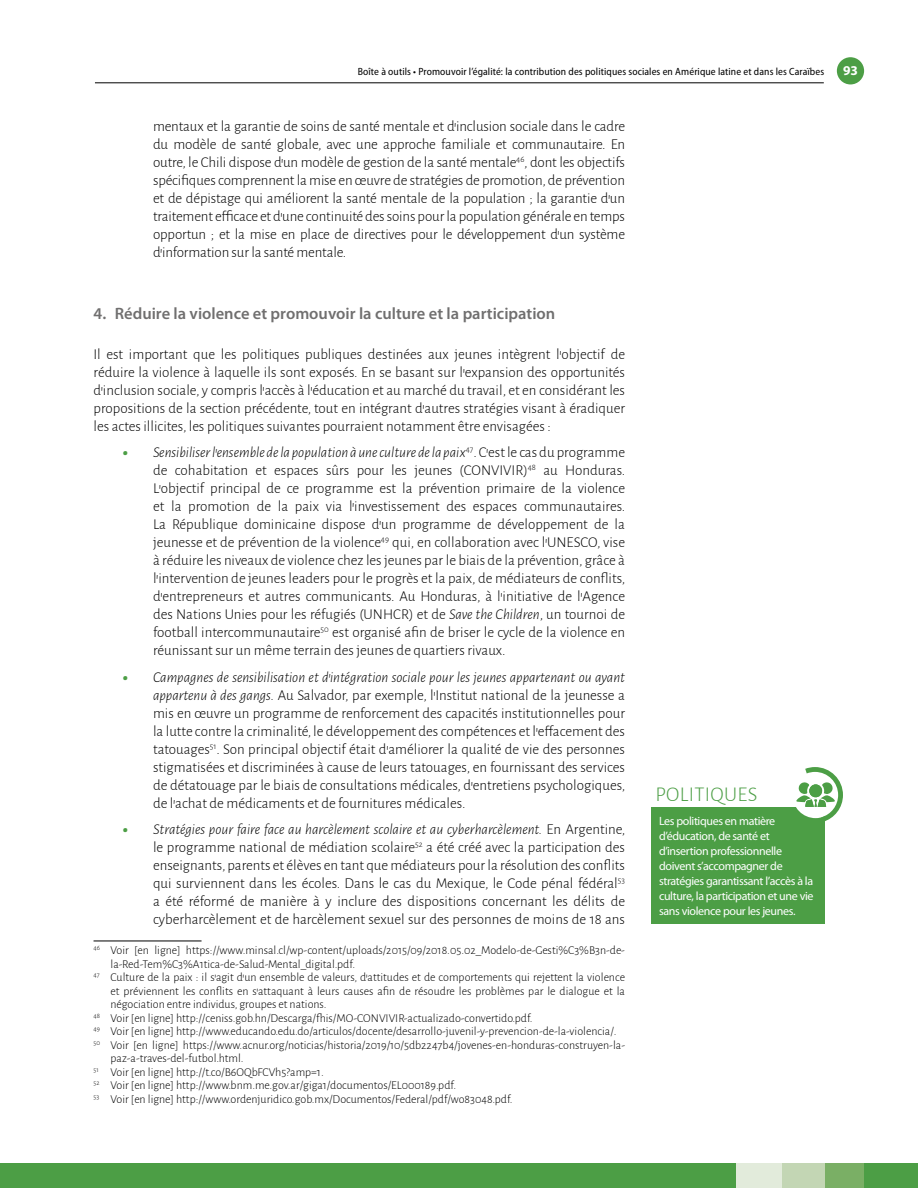
<style>
.page{position:relative;width:918px;height:1188px;background:#fff}
.page>*{position:absolute;margin:0;border:0;box-sizing:border-box;transform-origin:0 0}
.t1{font:300 21px "Alegreya Sans";letter-spacing:.015em;color:#4c9e45}
.t2{font:600 16.5px "Myriad Pro";color:#706f6f}
.t3{font:300 15px/18px "Alegreya Sans";color:#000;text-align:justify}
.t4{font:700 13.5px "Myriad Pro";color:#fff}
.t5{font:300 12px "Alegreya Sans";color:#000}
.t6{font:12px/15px "Myriad Pro";letter-spacing:-.03em;color:#fff}
.t7{font:semi-condensed 10.5px "Myriad Pro";letter-spacing:.01em;color:#000}
.s1{font-weight:900;color:#4c9e45}
.s2{font-style:italic}
</style>
<div class="page">
<hr style="left:95px;top:82px;width:729px;height:1px;background:#000">
<div style="left:837px;top:57px;width:27px;height:27px;background:#4c9e45;border-radius:50%"></div>
<div style="left:0;top:1163px;width:918px;height:25px;background:#4c9e45"></div>
<div style="left:818px;top:1163px;width:46px;height:25px;background:#7aaf65"></div>
<div style="left:779px;top:1163px;width:46px;height:25px;background:#c3d6b4"></div>
<div style="left:736px;top:1163px;width:46px;height:25px;background:#e2ebdb"></div>
<div style="left:651px;top:808px;width:173px;height:116px;background:#4c9e45"></div>
<svg style="left:796px;top:767px;width:47px;height:55px"></svg>
<hr style="left:94px;top:941px;width:108px;height:1px;background:#000">
<p class="t7" style="left:358px;top:65px;width:468px">Boîte à outils • Promouvoir l’égalité: la contribution des politiques sociales en Amérique latine et dans les Caraïbes</p>
<p class="t4" style="left:843px;top:62px;width:16px">93</p>
<p class="t3" style="left:153px;top:117px;width:473px">mentaux et la garantie de soins de santé mentale et d’inclusion sociale dans le cadre du modèle de santé globale, avec une approche familiale et communautaire. En outre, le Chili dispose d’un modèle de gestion de la santé mentale<sup>46</sup>, dont les objectifs spécifiques comprennent la mise en œuvre de stratégies de promotion, de prévention et de dépistage qui améliorent la santé mentale de la population ; la garantie d’un traitement efficace et d’une continuité des soins pour la population générale en temps opportun ; et la mise en place de directives pour le développement d’un système d’information sur la santé mentale.</p>
<p class="t2" style="left:94px;top:303px;width:463px">4. Réduire la violence et promouvoir la culture et la participation</p>
<p class="t3" style="left:94px;top:344px;width:533px">Il est important que les politiques publiques destinées aux jeunes intègrent l’objectif de réduire la violence à laquelle ils sont exposés. En se basant sur l’expansion des opportunités d’inclusion sociale, y compris l’accès à l’éducation et au marché du travail, et en considérant les propositions de la section précédente, tout en intégrant d’autres stratégies visant à éradiquer les actes illicites, les politiques suivantes pourraient notamment être envisagées :</p>
<p class="t3" style="left:153px;top:443px;width:474px;text-indent:-30px"><span class="s1">•</span> <span class="s2">Sensibiliser l’ensemble de la population à une culture de la paix</span><sup>47</sup>. C’est le cas du programme de cohabitation et espaces sûrs pour les jeunes (CONVIVIR)<sup>48</sup> au Honduras.<br>L’objectif principal de ce programme est la prévention primaire de la violence et la promotion de la paix via l’investissement des espaces communautaires.<br>La République dominicaine dispose d’un programme de développement de la jeunesse et de prévention de la violence<sup>49</sup> qui, en collaboration avec l’UNESCO, vise à réduire les niveaux de violence chez les jeunes par le biais de la prévention, grâce à l’intervention de jeunes leaders pour le progrès et la paix, de médiateurs de conflits, d’entrepreneurs et autres communicants. Au Honduras, à l’initiative de l’Agence des Nations Unies pour les réfugiés (UNHCR) et de <span class="s2">Save the Children</span>, un tournoi de football intercommunautaire<sup>50</sup> est organisé afin de briser le cycle de la violence en réunissant sur un même terrain des jeunes de quartiers rivaux.</p>
<p class="t3" style="left:153px;top:667px;width:474px;text-indent:-30px"><span class="s1">•</span> <span class="s2">Campagnes de sensibilisation et d’intégration sociale pour les jeunes appartenant ou ayant appartenu à des gangs.</span> Au Salvador, par exemple, l’Institut national de la jeunesse a mis en œuvre un programme de renforcement des capacités institutionnelles pour la lutte contre la criminalité, le développement des compétences et l’effacement des tatouages<sup>51</sup>. Son principal objectif était d’améliorer la qualité de vie des personnes stigmatisées et discriminées à cause de leurs tatouages, en fournissant des services de détatouage par le biais de consultations médicales, d’entretiens psychologiques, de l’achat de médicaments et de fournitures médicales.</p>
<p class="t3" style="left:153px;top:820px;width:474px;text-indent:-30px"><span class="s1">•</span> <span class="s2">Stratégies pour faire face au harcèlement scolaire et au cyberharcèlement.</span> En Argentine, le programme national de médiation scolaire<sup>52</sup> a été créé avec la participation des enseignants, parents et élèves en tant que médiateurs pour la résolution des conflits qui surviennent dans les écoles. Dans le cas du Mexique, le Code pénal fédéral<sup>53 </sup>a été réformé de manière à y inclure des dispositions concernant les délits de cyberharcèlement et de harcèlement sexuel sur des personnes de moins de 18 ans</p>
<p class="t5" style="left:94px;top:943px;width:533px"><sup>46</sup> Voir [en ligne] https://www.minsal.cl/wp-content/uploads/2015/09/2018.05.02_Modelo-de-Gesti%C3%B3n-de-</p>
<p class="t5" style="left:111px;top:956px;width:246px">la-Red-Tem%C3%A1tica-de-Salud-Mental_digital.pdf.</p>
<p class="t5" style="left:94px;top:970px;width:533px"><sup>47</sup> Culture de la paix : il s’agit d’un ensemble de valeurs, d’attitudes et de comportements qui rejettent la violence</p>
<p class="t5" style="left:111px;top:983px;width:516px">et préviennent les conflits en s’attaquant à leurs causes afin de résoudre les problèmes par le dialogue et la</p>
<p class="t5" style="left:111px;top:997px;width:218px">négociation entre individus, groupes et nations.</p>
<p class="t5" style="left:94px;top:1010px;width:441px"><sup>48</sup> Voir [en ligne] http://ceniss.gob.hn/Descarga/fhis/MO-CONVIVIR-actualizado-convertido.pdf.</p>
<p class="t5" style="left:94px;top:1024px;width:525px"><sup>49</sup> Voir [en ligne] http://www.educando.edu.do/articulos/docente/desarrollo-juvenil-y-prevencion-de-la-violencia/.</p>
<p class="t5" style="left:94px;top:1037px;width:533px"><sup>50</sup> Voir [en ligne] https://www.acnur.org/noticias/historia/2019/10/5db2247b4/jovenes-en-honduras-construyen-la-</p>
<p class="t5" style="left:111px;top:1051px;width:135px">paz-a-traves-del-futbol.html.</p>
<p class="t5" style="left:94px;top:1064px;width:232px"><sup>51</sup> Voir [en ligne] http://t.co/B6OQbFCVh5?amp=1.</p>
<p class="t5" style="left:94px;top:1078px;width:364px"><sup>52</sup> Voir [en ligne] http://www.bnm.me.gov.ar/giga1/documentos/EL000189.pdf.</p>
<p class="t5" style="left:94px;top:1091px;width:421px"><sup>53</sup> Voir [en ligne] http://www.ordenjuridico.gob.mx/Documentos/Federal/pdf/wo83048.pdf.</p>
<h1 class="t1" style="left:655px;top:781px;width:104px">POLITIQUES</h1>
<p class="t6" style="left:659px;top:814px;width:156px">Les politiques en matière d’éducation, de santé et d’insertion professionnelle doivent s’accompagner de stratégies garantissant l’accès à la culture, la participation et une vie sans violence pour les jeunes.</p>
</div>
